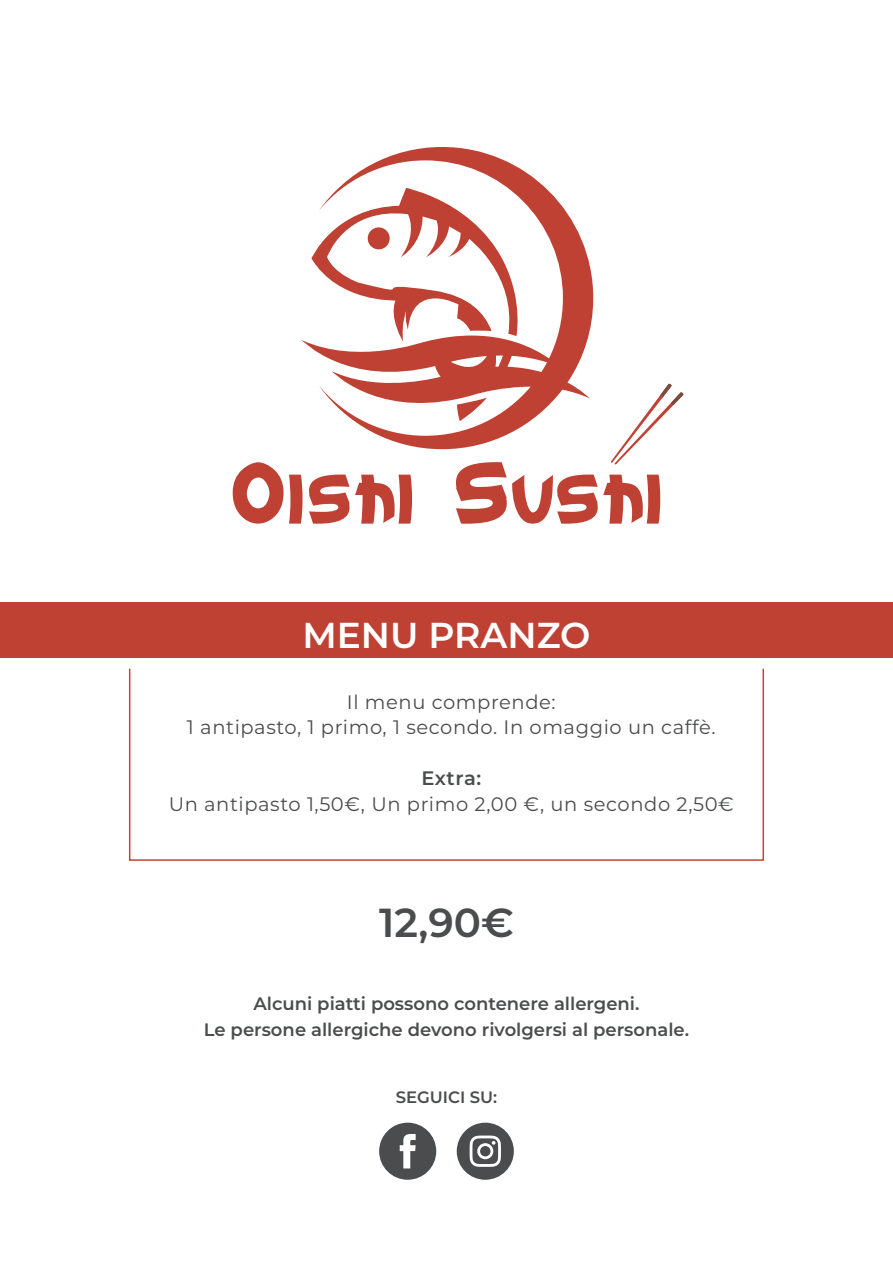
<style>
.page{position:relative;width:893px;height:1263px;background:#fff}
.page>*{position:absolute;margin:0;border:0;box-sizing:border-box;transform-origin:0 0}
.ingredienti{font:600 40.5px "Montserrat";color:#4b4c4d}
.ingredienti-2{font:600 36px "Montserrat";color:#fff}
.t1{font:19.5px "Montserrat";letter-spacing:.03em;color:#4b4c4d}
.t2{font:600 19.5px "Montserrat";letter-spacing:.025em;color:#4b4c4d}
.ingredienti-3{font:600 18px "Montserrat";color:#4b4c4d}
.ingredienti-4{font:600 16.5px "Montserrat";color:#4b4c4d}
</style>
<div class="page">
<svg style="left:302px;top:147px;width:291px;height:302px"></svg>
<svg style="left:311px;top:188px;width:207px;height:153px"></svg>
<svg style="left:233px;top:462px;width:70px;height:62px"></svg>
<svg style="left:309px;top:474px;width:40px;height:50px"></svg>
<svg style="left:355px;top:475px;width:57px;height:49px"></svg>
<div style="left:368px;top:227px;width:22px;height:22px;background:#bf4134;border-radius:50%"></div>
<svg style="left:456px;top:384px;width:227px;height:140px"></svg>
<div style="left:0;top:603px;width:893px;height:55px;background:#bf4133"></div>
<div style="left:129px;top:668px;width:635px;height:193px;border:2px solid #c14334"></div>
<div style="left:379px;top:1123px;width:57px;height:57px;background:#4b4c4d;border-radius:29px"></div>
<svg style="left:400px;top:1134px;width:16px;height:34px"></svg>
<div style="left:457px;top:1123px;width:57px;height:57px;background:#4b4c4d;border-radius:29px"></div>
<svg style="left:470px;top:1135px;width:31px;height:32px"></svg>
<p class="ingredienti-2" style="left:302px;top:609px;width:290px">MENU PRANZO</p>
<p class="t1" style="left:347px;top:688px;width:210px">Il menu comprende:</p>
<p class="t1" style="left:187px;top:714px;width:530px">1 antipasto, 1 primo, 1 secondo. In omaggio un caffè.</p>
<p class="t2" style="left:421px;top:765px;width:61px">Extra:</p>
<p class="t1" style="left:169px;top:790px;width:567px">Un antipasto 1,50€, Un primo 2,00 €, un secondo 2,50€</p>
<p class="ingredienti" style="left:379px;top:894px;width:136px">12,90€</p>
<p class="ingredienti-3" style="left:253px;top:991px;width:388px">Alcuni piatti possono contenere allergeni.</p>
<p class="ingredienti-3" style="left:204px;top:1017px;width:487px">Le persone allergiche devono rivolgersi al personale.</p>
<p class="ingredienti-4" style="left:396px;top:1085px;width:103px">SEGUICI SU:</p>
</div>
